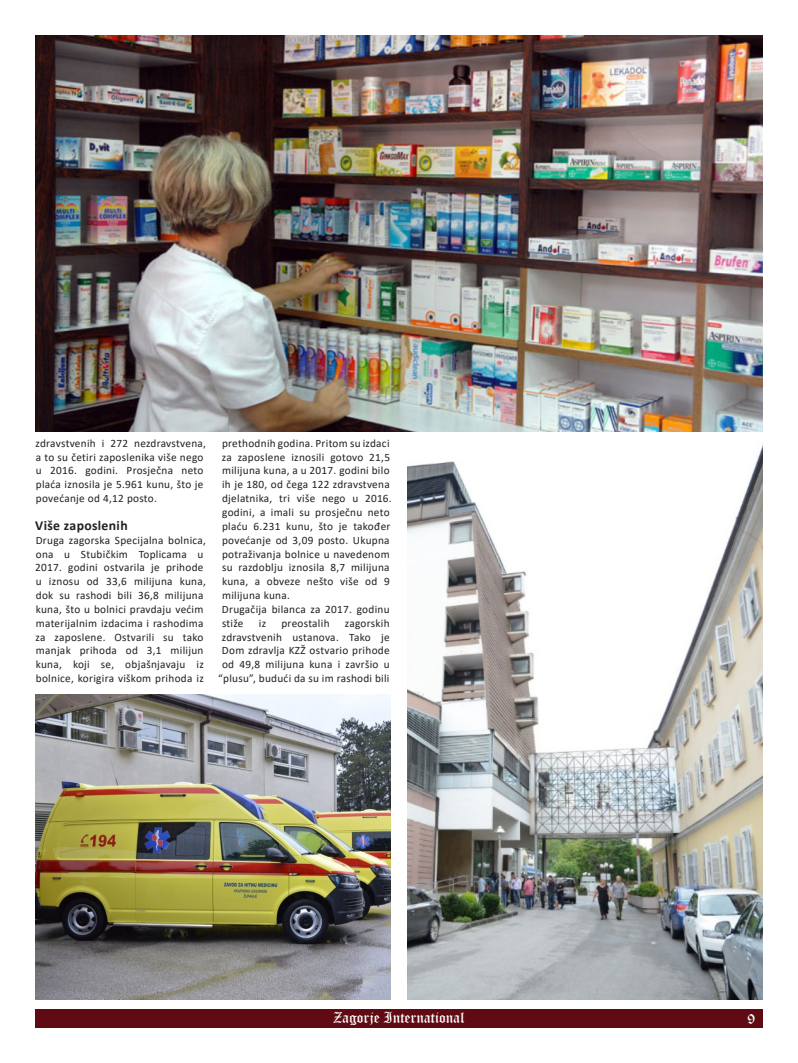
<style>
.page{position:relative;width:798px;height:1063px;background:#fff}
.page>*{position:absolute;margin:0;border:0;box-sizing:border-box;transform-origin:0 0}
.t1{font:15px "Old English Text";color:#fff}
.t2{font:700 13.75px "Calibri";letter-spacing:.025em;color:#231f20}
.t3{font:11.25px/13.9px "Calibri";letter-spacing:.025em;color:#231f20}
</style>
<div class="page">
<div style="left:35px;top:1009px;width:727px;height:19px;background:#600a14"></div>
<img style="left:35px;top:35px;width:727px;height:396px">
<img style="left:407px;top:447px;width:355px;height:552px">
<img style="left:35px;top:694px;width:355px;height:305px">
<p class="t3" style="left:36px;top:436px;width:172px">zdravstvenih i 272 nezdravstvena, a to su četiri zaposlenika više nego u 2016. godini. Prosječna neto plaća iznosila je 5.961 kunu, što je povećanje od 4,12 posto.</p>
<p class="t2" style="left:35px;top:516px;width:94px">Više zaposlenih</p>
<p class="t3" style="left:35px;top:533px;width:172px">Druga zagorska Specijalna bolnica, ona u Stubičkim Toplicama u<br>2017. godini ostvarila je prihode u iznosu od 33,6 milijuna kuna, dok su rashodi bili 36,8 milijuna kuna, što u bolnici pravdaju većim materijalnim izdacima i rashodima za zaposlene. Ostvarili su tako manjak prihoda od 3,1 milijun kuna, koji se, objašnjavaju iz bolnice, korigira viškom prihoda iz</p>
<p class="t3" style="left:222px;top:436px;width:171px">prethodnih godina. Pritom su izdaci za zaposlene iznosili gotovo 21,5 milijuna kuna, a u 2017. godini bilo ih je 180, od čega 122 zdravstvena djelatnika, tri više nego u 2016. godini, a imali su prosječnu neto plaću 6.231 kunu, što je također povećanje od 3,09 posto. Ukupna potraživanja bolnice u navedenom su razdoblju iznosila 8,7 milijuna kuna, a obveze nešto više od 9 milijuna kuna.</p>
<p class="t3" style="left:222px;top:602px;width:169px">Drugačija bilanca za 2017. godinu stiže</p>
<p class="t3" style="left:218px;top:616px;width:173px;text-align:right">zagorskih<br>zdravstvenih ustanova. Tako je<br>Dom zdravlja KZŽ ostvario prihode od 49,8 milijuna kuna i završio u “plusu”, budući da su im rashodi bili</p>
<p class="t3" style="left:259px;top:616px;width:9px">iz</p>
<p class="t3" style="left:281px;top:616px;width:50px">preostalih</p>
<h1 class="t1" style="left:333px;top:1008px;width:133px">Zagorje International</h1>
<h1 class="t1" style="left:747px;top:1009px;width:9px">9</h1>
</div>
